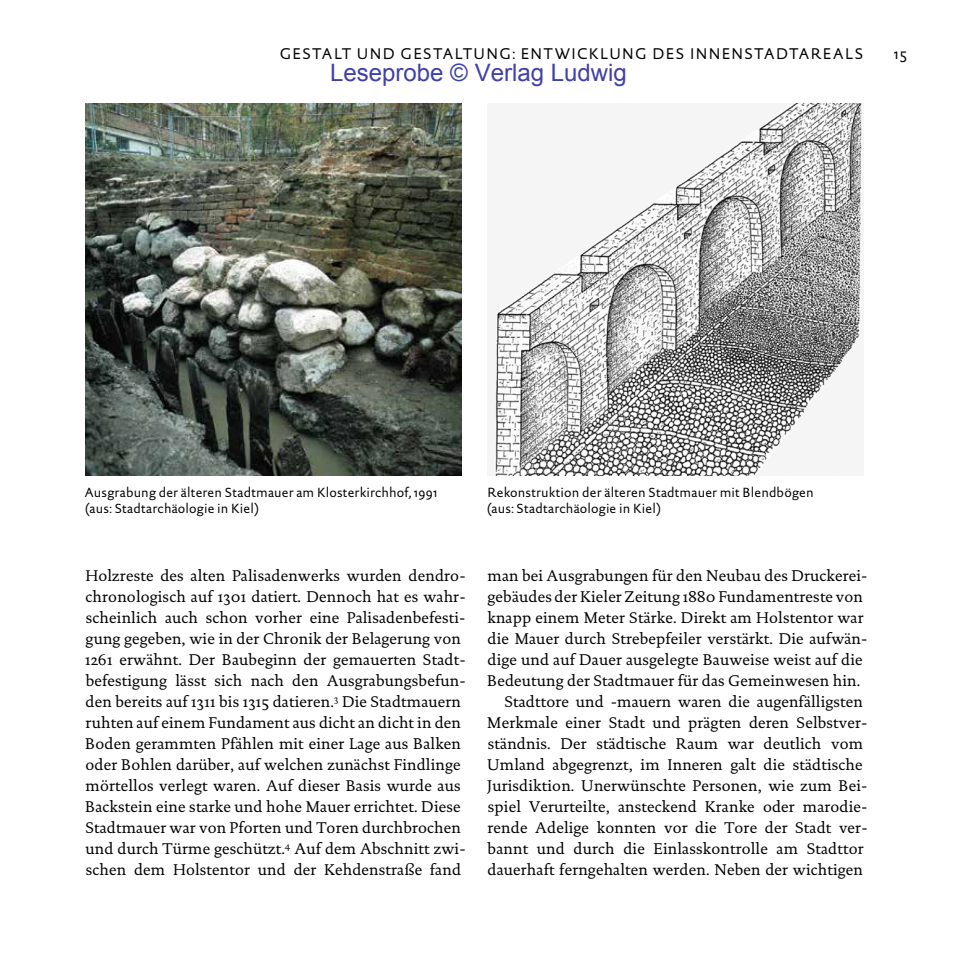
<style>
.page{position:relative;width:957px;height:957px;background:#fff}
.page>*{position:absolute;margin:0;border:0;box-sizing:border-box;transform-origin:0 0}
.t1{font:24px "Arial";color:#4040ab}
.t2{font:15.75px/21px "DTL Documenta ST";letter-spacing:.01em;color:#000}
.t3{font:15.75px "DTL Documenta Sans ST";letter-spacing:.09em;color:#000}
.t4{font:13.5px/16.5px "DTL Documenta Sans ST";letter-spacing:.015em;color:#000}
</style>
<div class="page">
<img style="left:85px;top:103px;width:376px;height:373px">
<img style="left:493px;top:103px;width:370px;height:373px">
<p class="t3" style="left:280px;top:44px;width:585px">GESTALT UND GESTALTUNG: ENTWICKLUNG DES INNENSTADTAREALS</p>
<p class="t3" style="left:894px;top:44px;width:14px">15</p>
<h1 class="t1" style="left:330px;top:57px;width:298px">Leseprobe © Verlag Ludwig</h1>
<p class="t4" style="left:84px;top:484px;width:354px">Ausgrabung der älteren Stadtmauer am Klosterkirchhof, 1991 (aus: Stadtarchäologie in Kiel)</p>
<p class="t4" style="left:487px;top:484px;width:328px">Rekonstruktion der älteren Stadtmauer mit Blendbögen (aus: Stadtarchäologie in Kiel)</p>
<p class="t2" style="left:85px;top:565px;width:382px">Holzreste des alten Palisadenwerks wurden dendro&shy;chronologisch auf 1301 datiert. Dennoch hat es wahr&shy;scheinlich auch schon vorher eine Palisadenbefesti&shy;gung gegeben, wie in der Chronik der Belagerung von 1261 erwähnt. Der Baubeginn der gemauerten Stadt&shy;befestigung lässt sich nach den Ausgrabungsbefun&shy;den bereits auf 1311 bis 1315 datieren.<sup>3</sup> Die Stadtmauern ruhten auf einem Fundament aus dicht an dicht in den Boden gerammten Pfählen mit einer Lage aus Balken oder Bohlen darüber, auf welchen zunächst Findlinge mörtellos verlegt waren. Auf dieser Basis wurde aus Backstein eine starke und hohe Mauer errichtet. Diese Stadtmauer war von Pforten und Toren durchbrochen und durch Türme geschützt.<sup>4</sup> Auf dem Abschnitt zwi&shy;schen dem Holstentor und der Kehdenstraße fand</p>
<p class="t2" style="left:487px;top:565px;width:381px">man bei Ausgrabungen für den Neubau des Druckerei-</p>
<p class="t2" style="left:487px;top:586px;width:377px">gebäudes der Kieler Zeitung 1880 Fundamentreste von</p>
<p class="t2" style="left:487px;top:607px;width:378px">knapp einem Meter Stärke. Direkt am Holstentor war</p>
<p class="t2" style="left:487px;top:628px;width:381px">die Mauer durch Strebepfeiler verstärkt. Die aufwän-</p>
<p class="t2" style="left:487px;top:649px;width:376px">dige und auf Dauer ausgelegte Bauweise weist auf die</p>
<p class="t2" style="left:487px;top:670px;width:375px">Bedeutung der Stadtmauer für das Gemeinwesen hin.</p>
<p class="t2" style="left:504px;top:691px;width:360px">Stadttore und -mauern waren die augenfälligsten</p>
<p class="t2" style="left:487px;top:712px;width:382px">Merkmale einer Stadt und prägten deren Selbstver-</p>
<p class="t2" style="left:488px;top:733px;width:377px">ständnis. Der städtische Raum war deutlich vom</p>
<p class="t2" style="left:487px;top:754px;width:377px">Umland abgegrenzt, im Inneren galt die städtische</p>
<p class="t2" style="left:487px;top:775px;width:382px">Jurisdiktion. Unerwünschte Personen, wie zum Bei-</p>
<p class="t2" style="left:488px;top:796px;width:381px">spiel Verurteilte, ansteckend Kranke oder marodie-</p>
<p class="t2" style="left:487px;top:817px;width:382px">rende Adelige konnten vor die Tore der Stadt ver-</p>
<p class="t2" style="left:487px;top:838px;width:377px">bannt und durch die Einlasskontrolle am Stadttor</p>
<p class="t2" style="left:487px;top:859px;width:377px">dauerhaft ferngehalten werden. Neben der wichtigen</p>
</div>
